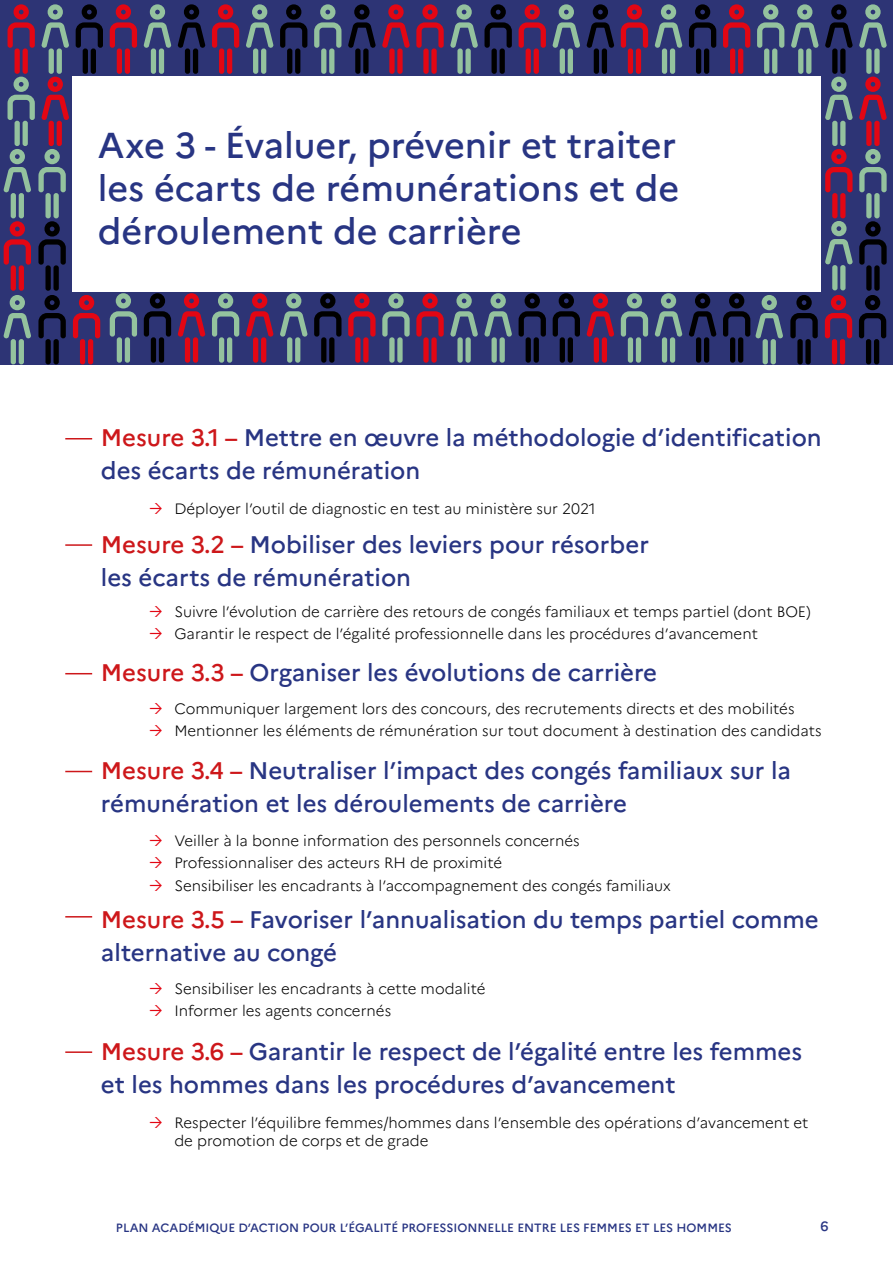
<style>
.page{position:relative;width:893px;height:1263px;background:#fff}
.page>*{position:absolute;margin:0;border:0;box-sizing:border-box;transform-origin:0 0}
.t1{font:500 36px/43.2px "Marianne";color:#283583;text-align:justify}
.t2{font:500 24px/33px "Marianne";color:#283583}
.t3{font:300 15px/22.2px "Marianne";color:#000}
.t4{font:500 13.5px "Marianne";color:#283583}
.t5{font:500 12px "Marianne";color:#283583}
.s1{color:#cd171a}
</style>
<div class="page">
<svg style="left:1px;top:3px;width:888px;height:362px;background:#4f4c75"></svg>
<svg style="left:74px;top:3px;width:781px;height:72px;background:#433964"></svg>
<svg style="left:37px;top:75px;width:851px;height:290px;background:#473c66"></svg>
<svg style="left:857px;top:293px;width:31px;height:72px;background:#1d224d"></svg>
<div style="left:72px;top:76px;width:749px;height:215px;background:#fff"></div>
<svg style="left:65px;top:438px;width:27px;height:1px"></svg>
<hr style="left:65px;top:544px;width:27px;height:2px;background:#cd171a">
<svg style="left:65px;top:673px;width:27px;height:1px"></svg>
<svg style="left:65px;top:771px;width:27px;height:1px"></svg>
<svg style="left:65px;top:916px;width:27px;height:1px"></svg>
<hr style="left:65px;top:1051px;width:27px;height:2px;background:#cd171a">
<h1 class="t1" style="left:98px;top:123px;width:583px">Axe 3 - Évaluer, prévenir et traiter les écarts de rémunérations et de déroulement de carrière</h1>
<h2 class="t2" style="left:101px;top:421px;width:722px"><span class="s1">Mesure 3.1 –</span> Mettre en œuvre la méthodologie d’identification des écarts de rémunération</h2>
<p class="t3" style="left:174px;top:498px;width:423px">Déployer l’outil de diagnostic en test au ministère sur 2021</p>
<h2 class="t2" style="left:101px;top:528px;width:549px"><span class="s1">Mesure 3.2 –</span> Mobiliser des leviers pour résorber les écarts de rémunération</h2>
<p class="t3" style="left:174px;top:601px;width:638px">Suivre l’évolution de carrière des retours de congés familiaux et temps partiel (dont BOE)<br>Garantir le respect de l’égalité professionnelle dans les procédures d’avancement</p>
<h2 class="t2" style="left:101px;top:656px;width:558px"><span class="s1">Mesure 3.3 –</span> Organiser les évolutions de carrière</h2>
<p class="t3" style="left:174px;top:697px;width:649px">Communiquer largement lors des concours, des recrutements directs et des mobilités<br>Mentionner les éléments de rémunération sur tout document à destination des candidats</p>
<h2 class="t2" style="left:101px;top:754px;width:692px"><span class="s1">Mesure 3.4 –</span> Neutraliser l’impact des congés familiaux sur la rémunération et les déroulements de carrière</h2>
<p class="t3" style="left:174px;top:830px;width:498px">Veiller à la bonne information des personnels concernés<br>Professionnaliser des acteurs RH de proximité<br>Sensibiliser les encadrants à l’accompagnement des congés familiaux</p>
<h2 class="t2" style="left:101px;top:903px;width:719px"><span class="s1">Mesure 3.5 –</span> Favoriser l’annualisation du temps partiel comme alternative au congé</h2>
<p class="t3" style="left:174px;top:977px;width:313px">Sensibiliser les encadrants à cette modalité<br>Informer les agents concernés</p>
<h2 class="t2" style="left:101px;top:1035px;width:703px"><span class="s1">Mesure 3.6 –</span> Garantir le respect de l’égalité entre les femmes et les hommes dans les procédures d’avancement</h2>
<p class="t3" style="left:174px;top:1113px;width:636px;line-height:18px">Respecter l’équilibre femmes/hommes dans l’ensemble des opérations d’avancement et de promotion de corps et de grade</p>
<p class="t5" style="left:116px;top:1220px;width:617px">PLAN ACADÉMIQUE D’ACTION POUR L’ÉGALITÉ PROFESSIONNELLE ENTRE LES FEMMES ET LES HOMMES</p>
<p class="t4" style="left:820px;top:1218px;width:10px">6</p>
</div>
